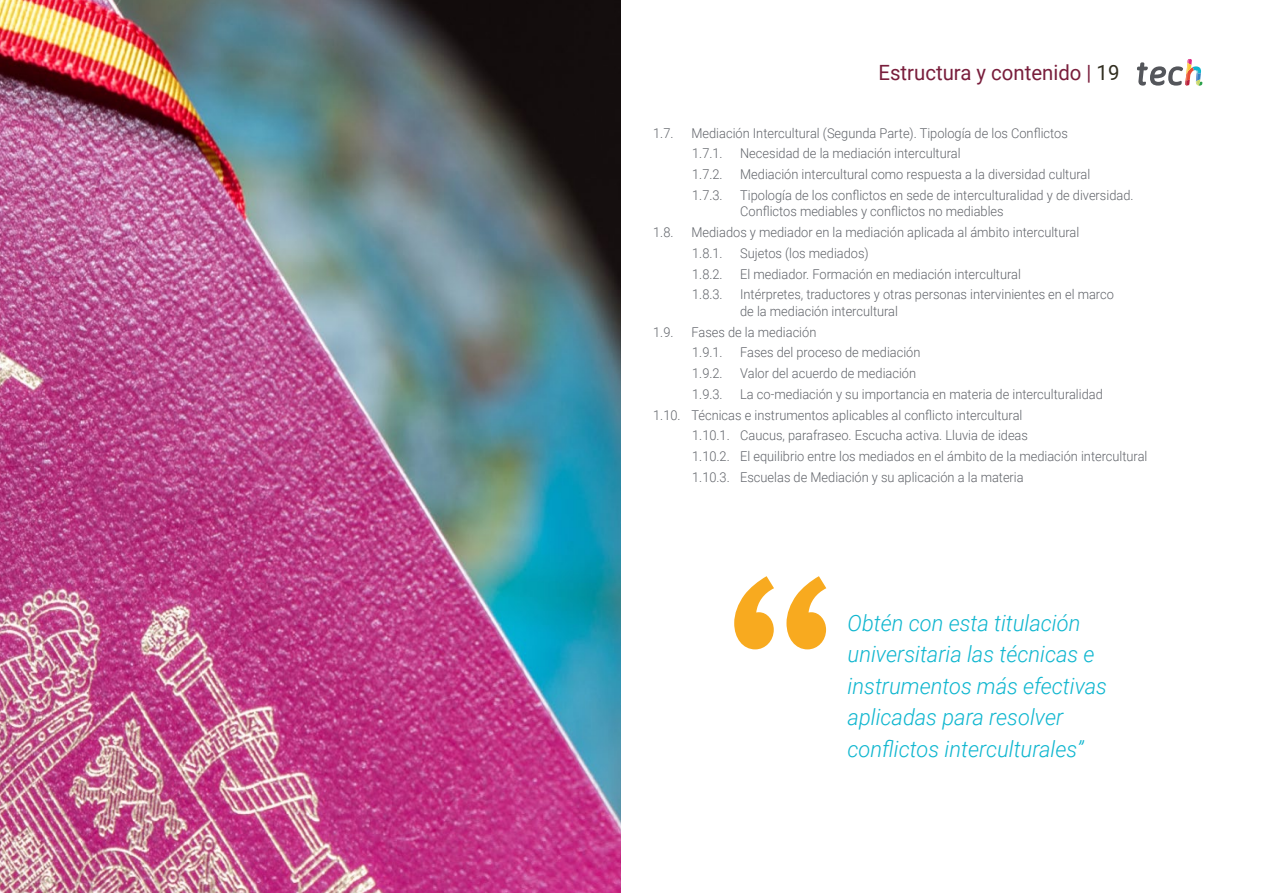
<style>
.page{position:relative;width:1263px;height:893px;background:#fff}
.page>*{position:absolute;margin:0;border:0;box-sizing:border-box;transform-origin:0 0}
.t1{font:italic 300 22.5px/31.5px "Roboto";color:#0fb6cf}
.t2{font:21px "Roboto";color:#791e3c}
.t3{font:300 13.5px/20.7px "Roboto";color:#61646a;scale:.95 1}
.s1{color:#312e20}
</style>
<div class="page">
<svg style="left:734px;top:576px;width:92px;height:73px"></svg>
<img style="left:0;top:0;width:621px;height:893px">
<svg style="left:1137px;top:59px;width:65px;height:27px"></svg>
<h2 class="t2" style="left:878px;top:57px;width:242px">Estructura y contenido | <span class="s1">19</span></h2>
<p class="t3" style="left:653px;top:122px;width:23px">1.7.</p>
<p class="t3" style="left:691px;top:122px;width:398px">Mediación Intercultural (Segunda Parte). Tipología de los Conflictos<br>1.7.1.</p>
<p class="t3" style="left:740px;top:143px;width:233px">Necesidad de la mediación intercultural</p>
<p class="t3" style="left:692px;top:164px;width:34px">1.7.2.</p>
<p class="t3" style="left:740px;top:164px;width:370px">Mediación intercultural como respuesta a la diversidad cultural</p>
<p class="t3" style="left:692px;top:184px;width:34px">1.7.3.</p>
<p class="t3" style="left:740px;top:186px;width:415px;line-height:16.5px">Tipología de los conflictos en sede de interculturalidad y de diversidad.<br>Conflictos mediables y conflictos no mediables</p>
<p class="t3" style="left:653px;top:222px;width:23px">1.8.</p>
<p class="t3" style="left:691px;top:222px;width:410px">Mediados y mediador en la mediación aplicada al ámbito intercultural<br>1.8.1.</p>
<p class="t3" style="left:740px;top:242px;width:137px">Sujetos (los mediados)</p>
<p class="t3" style="left:692px;top:263px;width:34px">1.8.2.</p>
<p class="t3" style="left:740px;top:263px;width:297px">El mediador. Formación en mediación intercultural</p>
<p class="t3" style="left:692px;top:284px;width:34px">1.8.3.</p>
<p class="t3" style="left:740px;top:286px;width:395px;line-height:16.5px">Intérpretes, traductores y otras personas intervinientes en el marco de la mediación intercultural</p>
<p class="t3" style="left:653px;top:321px;width:23px">1.9.</p>
<p class="t3" style="left:691px;top:321px;width:133px">Fases de la mediación<br>1.9.1.</p>
<p class="t3" style="left:740px;top:342px;width:191px">Fases del proceso de mediación</p>
<p class="t3" style="left:692px;top:363px;width:34px">1.9.2.</p>
<p class="t3" style="left:740px;top:363px;width:187px">Valor del acuerdo de mediación</p>
<p class="t3" style="left:692px;top:383px;width:34px">1.9.3.</p>
<p class="t3" style="left:740px;top:383px;width:383px">La co-mediación y su importancia en materia de interculturalidad</p>
<p class="t3" style="left:653px;top:404px;width:390px">1.10. Técnicas e instrumentos aplicables al conflicto intercultural</p>
<p class="t3" style="left:692px;top:425px;width:355px">1.10.1. Caucus, parafraseo. Escucha activa. Lluvia de ideas</p>
<p class="t3" style="left:692px;top:446px;width:481px">1.10.2. El equilibrio entre los mediados en el ámbito de la mediación intercultural</p>
<p class="t3" style="left:692px;top:466px;width:350px">1.10.3. Escuelas de Mediación y su aplicación a la materia</p>
<h1 class="t1" style="left:847px;top:606px;width:261px">Obtén con esta titulación universitaria las técnicas e instrumentos más efectivas aplicadas para resolver conflictos interculturales”</h1>
</div>
